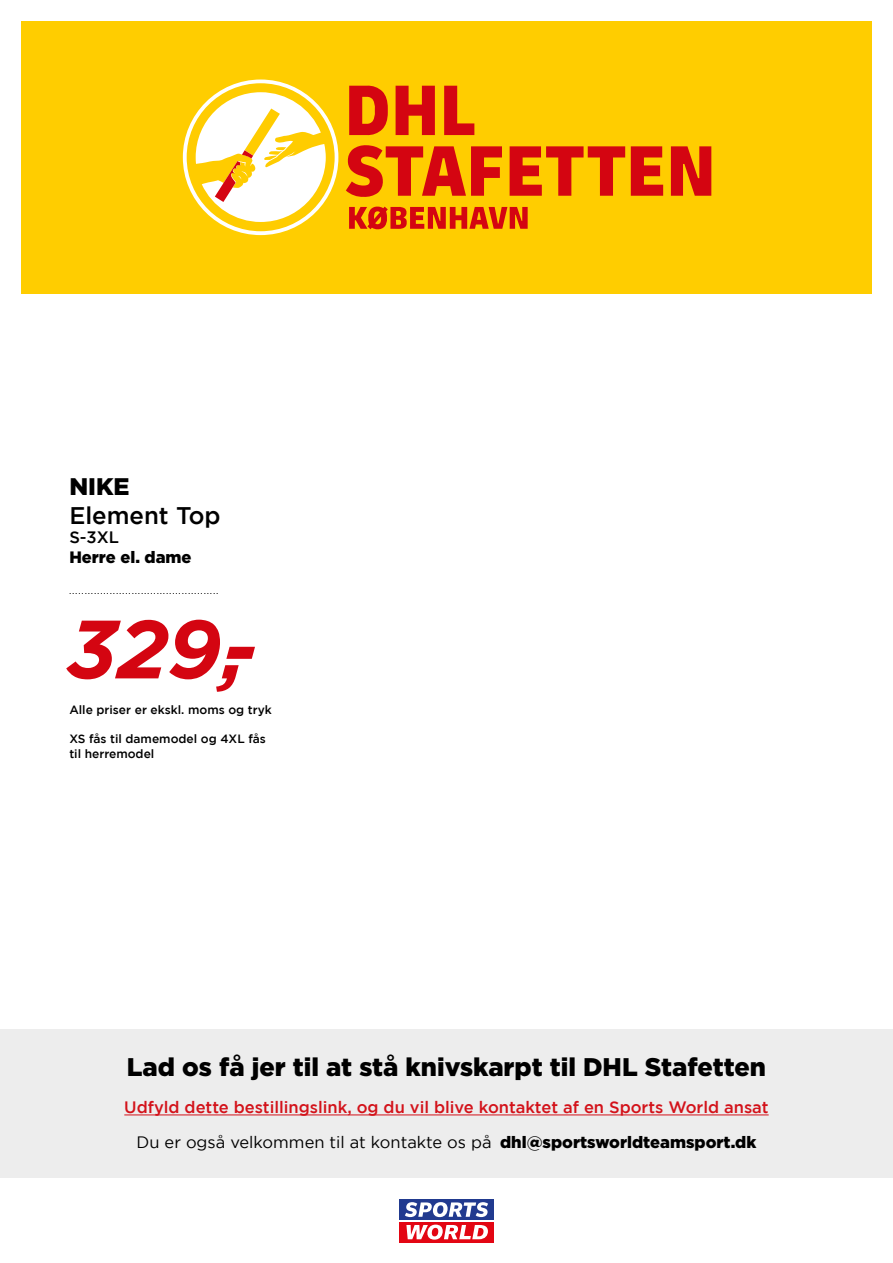
<style>
.page{position:relative;width:893px;height:1263px;background:#fff}
.page>*{position:absolute;margin:0;border:0;box-sizing:border-box;transform-origin:0 0}
.t1{font:italic 700 82.5px "Gotham";color:#d40511}
.t2{font:900 25.5px "Gotham";color:#000}
.t3{font:500 24px "Gotham";color:#000}
.t4{font:900 24px "Gotham";color:#000}
.t5{font:500 16.5px "Gotham";color:#d3121a}
.t6{font:16.5px "Gotham";color:#000}
.t7{font:900 16.5px "Gotham";color:#000}
.t8{font:500 16.5px "Gotham";color:#000}
.t9{font:500 12px/14.4px "Gotham";color:#000}
.t10{font:9px "Bebas Neue";color:#000}
.s1{font-weight:900}
</style>
<div class="page">
<div style="left:21px;top:21px;width:851px;height:272px;background:#ffcd00"></div>
<svg style="left:349px;top:85px;width:39px;height:50px"></svg>
<svg style="left:396px;top:86px;width:39px;height:49px"></svg>
<svg style="left:444px;top:86px;width:30px;height:49px"></svg>
<svg style="left:346px;top:145px;width:156px;height:52px"></svg>
<svg style="left:510px;top:146px;width:115px;height:50px"></svg>
<svg style="left:631px;top:146px;width:32px;height:50px"></svg>
<svg style="left:671px;top:146px;width:40px;height:50px"></svg>
<svg style="left:349px;top:206px;width:179px;height:23px"></svg>
<svg style="left:183px;top:80px;width:155px;height:155px"></svg>
<div style="left:0;top:1029px;width:893px;height:149px;background:#ededed"></div>
<hr style="left:124px;top:1115px;width:645px;height:1px;background:#d3121a">
<div style="left:399px;top:1199px;width:95px;height:20px;background:#213a8f"></div>
<div style="left:399px;top:1222px;width:95px;height:20px;background:#e30613"></div>
<svg style="left:405px;top:1202px;width:83px;height:15px"></svg>
<svg style="left:406px;top:1224px;width:82px;height:15px"></svg>
<h3 class="t4" style="left:69px;top:472px;width:62px">NIKE</h3>
<h3 class="t3" style="left:69px;top:501px;width:153px">Element Top</h3>
<p class="t8" style="left:69px;top:528px;width:51px">S-3XL</p>
<p class="t7" style="left:69px;top:548px;width:124px">Herre el. dame</p>
<p class="t10" style="left:69px;top:585px;width:150px">. . . . . . . . . . . . . . . . . . . . . . . . . . . . . . . . . . . . . . . . . . . . . . . .</p>
<h1 class="t1" style="left:68px;top:601px;width:191px">329,-</h1>
<p class="t9" style="left:69px;top:703px;width:204px">Alle priser er ekskl. moms og tryk</p>
<p class="t9" style="left:69px;top:731px;width:198px">XS fås til damemodel og 4XL fås til herremodel</p>
<h2 class="t2" style="left:127px;top:1053px;width:641px">Lad os få jer til at stå knivskarpt til DHL Stafetten</h2>
<p class="t5" style="left:124px;top:1097px;width:646px">Udfyld dette bestillingslink, og du vil blive kontaktet af en Sports World ansat</p>
<p class="t6" style="left:137px;top:1133px;width:621px">Du er også velkommen til at kontakte os på <span class="s1">dhl@sportsworldteamsport.dk</span></p>
</div>
